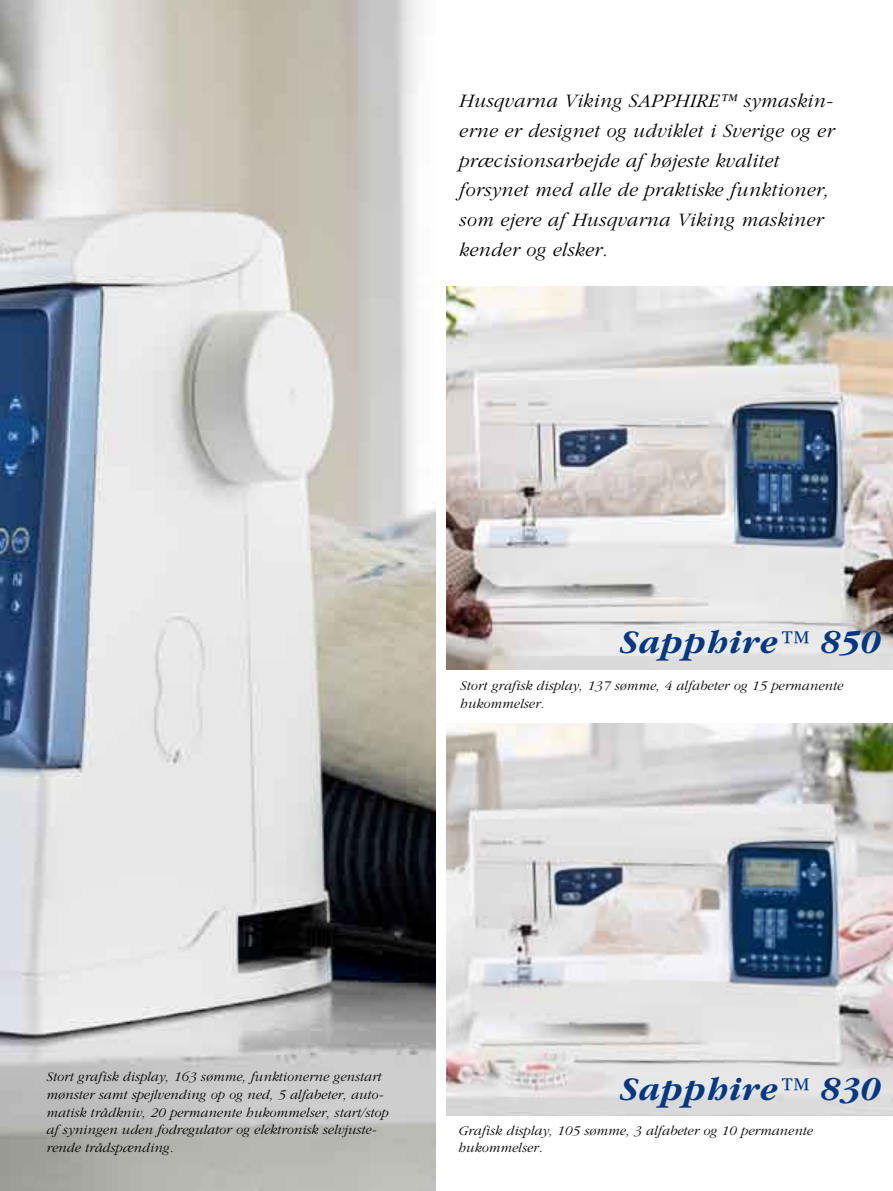
<style>
.page{position:relative;width:893px;height:1191px;background:#fff}
.page>*{position:absolute;margin:0;border:0;box-sizing:border-box;transform-origin:0 0}
.t1{font:italic 700 34.65px "Garamond";letter-spacing:.02em;color:#003882}
.t2{font:italic 300 19.8px/29.7px "Garamond";letter-spacing:.02em;color:#000}
.t3{font:italic 300 13.8px/17.7px "Garamond";letter-spacing:.01em;color:#000}
</style>
<div class="page">
<img style="left:0;top:0;width:436px;height:1191px">
<img style="left:446px;top:286px;width:447px;height:383px">
<img style="left:446px;top:723px;width:447px;height:392px">
<h2 class="t2" style="left:459px;top:87px;width:376px">Husqvarna Viking SAPPHIRE™ symaskin&shy;erne er designet og udviklet i Sverige og er præcisionsarbejde af højeste kvalitet forsynet med alle de praktiske funktioner, som ejere af Husqvarna Viking maskiner kender og elsker.</h2>
<h1 class="t1" style="left:619px;top:623px;width:262px">Sapphire™ 850</h1>
<p class="t3" style="left:460px;top:677px;width:384px">Stort grafisk display, 137 sømme, 4 alfabeter og 15 permanente hukommelser.</p>
<p class="t3" style="left:47px;top:1068px;width:343px">Stort grafisk display, 163 sømme, funktionerne genstart mønster samt spejlvending op og ned, 5 alfabeter, auto&shy;matisk trådkniv, 20 permanente hukommelser, start/stop af syningen uden fodregulator og elektronisk selvjuste&shy;rende trådspænding.</p>
<h1 class="t1" style="left:619px;top:1070px;width:262px">Sapphire™ 830</h1>
<p class="t3" style="left:458px;top:1121px;width:356px">Grafisk display, 105 sømme, 3 alfabeter og 10 permanente hukommelser.</p>
</div>
